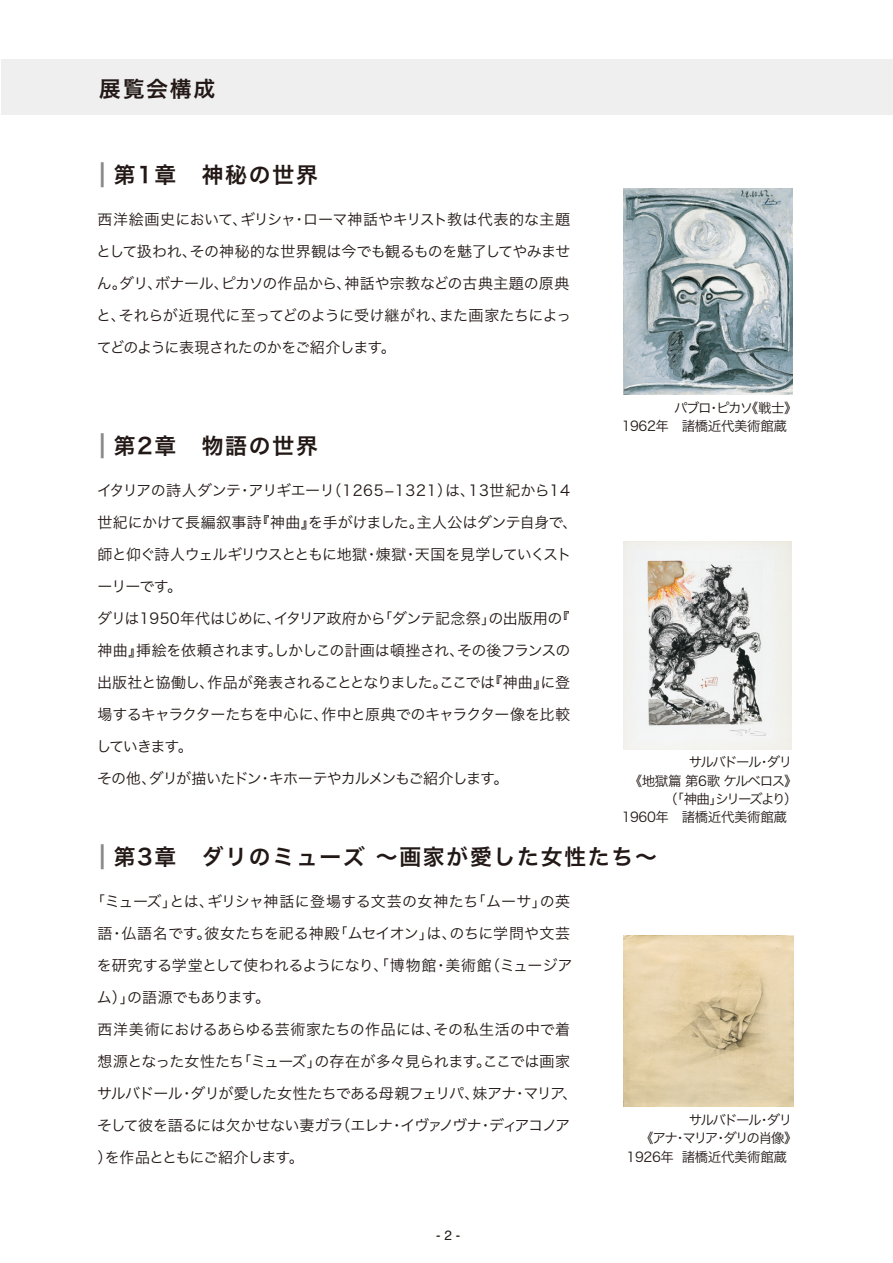
<style>
.page{position:relative;width:893px;height:1263px;background:#fff}
.page>*{position:absolute;margin:0;border:0;box-sizing:border-box;transform-origin:0 0}
.t1{font:21.9px "Hira Kaku Pro W6";letter-spacing:.08em;color:#221815}
.t2{font:15px/32.1px "Hira Kaku Pro W3";letter-spacing:-.03em;color:#221815}
.t3{font:13.5px/18.3px "Hira Kaku Pro W3";letter-spacing:-.03em;color:#221815}
.t4{font:13.5px "Hira Kaku Pro W3";letter-spacing:-.115em;color:#221815}
.t5{font:13.5px "Hira Kaku Pro W3";letter-spacing:-.12em;color:#221815}
.t6{font:13.5px "Hira Kaku Pro W3";letter-spacing:-.055em;color:#221815}
.t7{font:13.5px "Hira Kaku Pro W3";letter-spacing:-.145em;color:#221815}
.t8{font:13.5px "Helvetica";color:#221815}
.s1{font-family:"Koz Go Pr 6 N";font-weight:800;color:#898989}
</style>
<div class="page">
<div style="left:2px;top:59px;width:891px;height:56px;background:#efefef"></div>
<img style="left:624px;top:542px;width:167px;height:207px">
<img style="left:624px;top:935px;width:170px;height:172px">
<img style="left:624px;top:189px;width:169px;height:206px">
<h1 class="t1" style="left:99px;top:68px;width:118px">展覧会構成</h1>
<h1 class="t1" style="left:99px;top:155px;width:220px"><span class="s1">|</span> 第1章　神秘の世界</h1>
<p class="t2" style="left:96px;top:202px;width:477px">西洋絵画史において、ギリシャ・ローマ神話やキリスト教は代表的な主題として扱われ、その神秘的な世界観は今でも観るものを魅了してやみません。ダリ、ボナール、ピカソの作品から、神話や宗教などの古典主題の原典と、それらが近現代に至ってどのように受け継がれ、また画家たちによってどのように表現されたのかをご紹介します。</p>
<h1 class="t1" style="left:99px;top:426px;width:220px"><span class="s1">|</span> 第2章　物語の世界</h1>
<p class="t2" style="left:96px;top:473px;width:483px">イタリアの詩人ダンテ･アリギエーリ（1265-1321）は、13世紀から14世紀にかけて長編叙事詩『神曲』を手がけました。主人公はダンテ自身で、師と仰ぐ詩人ウェルギリウスとともに地獄・煉獄・天国を見学していくストーリーです。<br>ダリは1950年代はじめに、イタリア政府から「ダンテ記念祭」の出版用の『神曲』挿絵を依頼されます。しかしこの計画は頓挫され、その後フランスの出版社と協働し、作品が発表されることとなりました。ここでは『神曲』に登場するキャラクターたちを中心に、作中と原典でのキャラクター像を比較していきます。<br>その他、ダリが描いたドン･キホーテやカルメンもご紹介します。</p>
<p class="t3" style="left:622px;top:398px;width:178px;text-indent:52px">パブロ･ピカソ《戦士》<br>1962年　諸橋近代美術館蔵</p>
<p class="t4" style="left:689px;top:750px;width:105px">サルバドール・ダリ</p>
<p class="t6" style="left:629px;top:768px;width:171px">《地獄篇 第6歌 ケルベロス》</p>
<p class="t7" style="left:664px;top:787px;width:135px">（「神曲」シリーズより）</p>
<p class="t3" style="left:622px;top:807px;width:167px">1960年　諸橋近代美術館蔵</p>
<h1 class="t1" style="left:99px;top:837px;width:559px"><span class="s1">|</span> 第3章　ダリのミューズ ～画家が愛した女性たち～</h1>
<p class="t2" style="left:97px;top:884px;width:482px;text-indent:-7px">「ミューズ」とは、ギリシャ神話に登場する文芸の女神たち「ムーサ」の英語・仏語名です。彼女たちを祀る神殿「ムセイオン」は、のちに学問や文芸を研究する学堂として使われるようになり、「博物館・美術館（ミュージアム）」の語源でもあります。<br>西洋美術におけるあらゆる芸術家たちの作品には、その私生活の中で着想源となった女性たち「ミューズ」の存在が多々見られます。ここでは画家サルバドール･ダリが愛した女性たちである母親フェリパ、妹アナ･マリア、そして彼を語るには欠かせない妻ガラ（エレナ･イヴァノヴナ･ディアコノア）を作品とともにご紹介します。</p>
<p class="t4" style="left:689px;top:1108px;width:105px">サルバドール・ダリ</p>
<p class="t5" style="left:640px;top:1126px;width:159px">《アナ･マリア･ダリの肖像》</p>
<p class="t3" style="left:627px;top:1146px;width:162px">1926年 諸橋近代美術館蔵</p>
<p class="t8" style="left:436px;top:1224px;width:26px">- 2 -</p>
</div>
